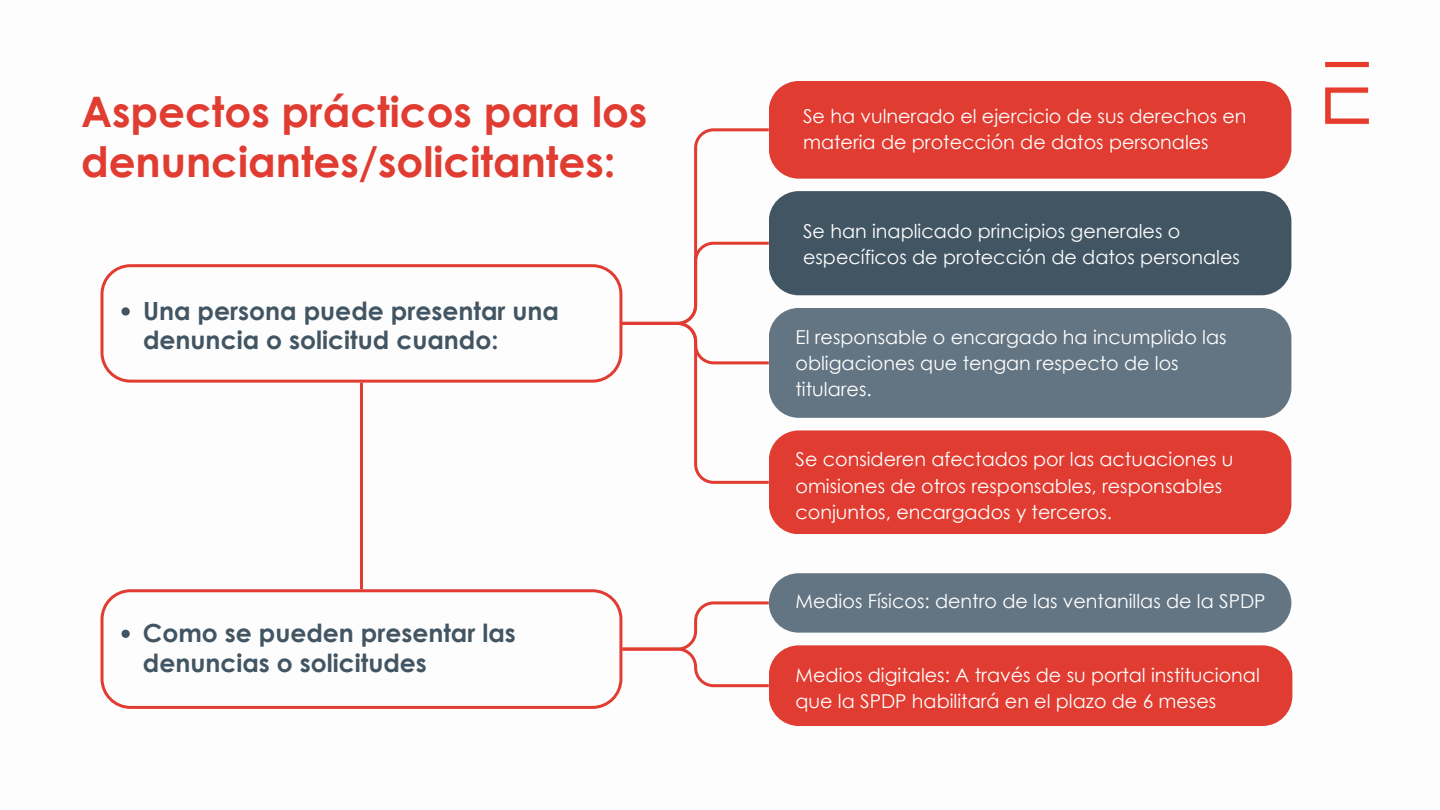
<style>
.page{position:relative;width:1440px;height:810px;background:#fff}
.page>*{position:absolute;margin:0;border:0;box-sizing:border-box;transform-origin:0 0}
.t1{font:700 42px/49.5px "Century Gothic";color:#e03c31}
.t2{font:700 25px/29.2px "Century Gothic";color:#425563}
.t3{font:19.1px/26.2px "Century Gothic";color:#fff}
</style>
<div class="page">
<div style="left:769px;top:191px;width:522px;height:104px;background:#425563;border-radius:30px"></div>
<div style="left:769px;top:81px;width:522px;height:98px;background:#e03c31;border-radius:30px"></div>
<svg style="left:100px;top:264px;width:519px;height:119px"></svg>
<svg style="left:122px;top:307px;width:8px;height:9px"></svg>
<div style="left:769px;top:308px;width:522px;height:110px;background:#637583;border-radius:30px"></div>
<div style="left:769px;top:430px;width:522px;height:104px;background:#e03c31;border-radius:30px"></div>
<svg style="left:619px;top:128px;width:153px;height:356px"></svg>
<hr style="left:360px;top:383px;width:3px;height:206px;background:#e03c31">
<div style="left:769px;top:573px;width:522px;height:60px;background:#637583;border-radius:30px"></div>
<svg style="left:101px;top:589px;width:520px;height:120px"></svg>
<svg style="left:122px;top:630px;width:8px;height:8px"></svg>
<div style="left:769px;top:645px;width:523px;height:81px;background:#e03c31;border-radius:30px"></div>
<svg style="left:619px;top:600px;width:153px;height:89px"></svg>
<img style="left:1325px;top:61px;width:44px;height:63px">
<h1 class="t1" style="left:81px;top:86px;width:568px">Aspectos prácticos para los denunciantes/solicitantes:</h1>
<h2 class="t2" style="left:143px;top:296px;width:418px">Una persona puede presentar una denuncia o solicitud cuando:</h2>
<h2 class="t2" style="left:143px;top:618px;width:374px">Como se pueden presentar las denuncias o solicitudes</h2>
<p class="t3" style="left:803px;top:102px;width:445px">Se ha vulnerado el ejercicio de sus derechos en materia de protección de datos personales</p>
<p class="t3" style="left:803px;top:217px;width:438px">Se han inaplicado principios generales o específicos de protección de datos personales</p>
<p class="t3" style="left:795px;top:323px;width:433px">El responsable o encargado ha incumplido las obligaciones que tengan respecto de los titulares.</p>
<p class="t3" style="left:795px;top:446px;width:439px">Se consideren afectados por las actuaciones u omisiones de otros responsables, responsables conjuntos, encargados y terceros.</p>
<p class="t3" style="left:795px;top:587px;width:472px">Medios Físicos: dentro de las ventanillas de la SPDP</p>
<p class="t3" style="left:796px;top:661px;width:466px">Medios digitales: A través de su portal institucional que la SPDP habilitará en el plazo de 6 meses</p>
</div>
